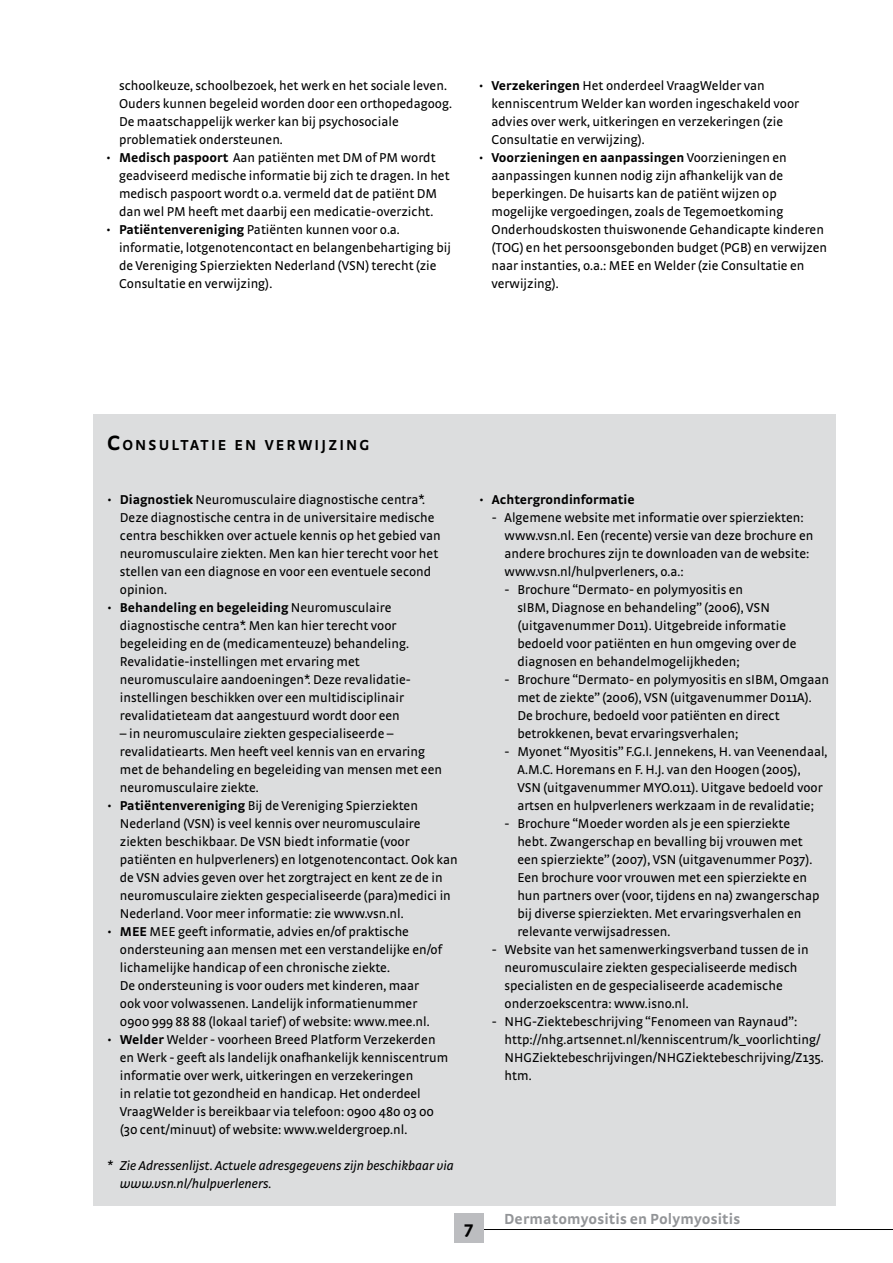
<style>
.page{position:relative;width:893px;height:1263px;background:#fff}
.page>*{position:absolute;margin:0;border:0;box-sizing:border-box;transform-origin:0 0}
.t1{font:700 18.6px "Strada";color:#000}
.t2{font:700 15.3px "Strada";letter-spacing:.01em;color:#939598}
.t3{font:700 15.15px "Strada";letter-spacing:.145em;color:#000}
.t4{font:13.5px/18px "Strada";color:#000}
.t5{font:italic 13.5px/18px "Strada";color:#000}
.t6{font:700 13.5px "Strada";color:#000}
.s1{font-weight:700}
.s2{font-size:21.75px}
.s3{font-weight:400}
</style>
<div class="page">
<hr style="left:457px;top:1229px;width:436px;height:1px;background:#000">
<div style="left:454px;top:1213px;width:29px;height:30px;background:#bcbdc0"></div>
<div style="left:94px;top:414px;width:742px;height:791px;background:#dcddde"></div>
<p class="t4" style="left:119px;top:76px;width:334px">schoolkeuze, schoolbezoek, het werk en het sociale leven.<br>Ouders kunnen begeleid worden door een orthopedagoog.<br>De maatschappelijk werker kan bij psychosociale problematiek ondersteunen.</p>
<p class="t4" style="left:119px;top:148px;width:332px;text-indent:-13px">• <span class="s1">Medisch paspoort</span> Aan patiënten met DM of PM wordt geadviseerd medische informatie bij zich te dragen. In het medisch paspoort wordt o.a. vermeld dat de patiënt DM dan wel PM heeft met daarbij een medicatie-overzicht.</p>
<p class="t4" style="left:119px;top:220px;width:333px;text-indent:-13px">• <span class="s1">Patiëntenvereniging</span> Patiënten kunnen voor o.a. informatie, lotgenotencontact en belangenbehartiging bij de Vereniging Spierziekten Nederland (VSN)terecht(zie Consultatie en verwijzing).</p>
<p class="t4" style="left:492px;top:76px;width:309px;text-indent:-13px">• <span class="s1">Verzekeringen</span> Het onderdeel VraagWelder van kenniscentrum Welder kan worden ingeschakeld voor advies over werk, uitkeringen en verzekeringen (zie Consultatie en verwijzing).</p>
<p class="t4" style="left:492px;top:148px;width:337px;text-indent:-13px">• <span class="s1">Voorzieningen en aanpassingen</span> Voorzieningen en aanpassingen kunnen nodig zijn afhankelijk van de beperkingen. De huisarts kan de patiënt wijzen op mogelijke vergoedingen, zoals de Tegemoetkoming Onderhoudskosten thuiswonende Gehandicapte kinderen (TOG) en het persoonsgebonden budget(PGB) en verwijzen naar instanties, o.a.: MEE en Welder(zie Consultatie en verwijzing).</p>
<p class="t3" style="left:107px;top:436px;width:264px"><span class="s2">C</span>ONSULTATIE EN VERWIJZING</p>
<p class="t4" style="left:120px;top:490px;width:322px;text-indent:-13px">• <span class="s1">Diagnostiek</span> Neuromusculaire diagnostische centra*.<br>Deze diagnostische centra in de universitaire medische centra beschikken over actuele kennis op het gebied van neuromusculaire ziekten. Men kan hier terecht voor het stellen van een diagnose en voor een eventuele second opinion.</p>
<p class="t4" style="left:120px;top:598px;width:293px;text-indent:-13px">• <span class="s1">Behandeling en begeleiding</span> Neuromusculaire diagnostische centra*. Men kan hier terecht voor begeleiding en de (medicamenteuze) behandeling.<br>Revalidatie-instellingen met ervaring met neuromusculaire aandoeningen*. Deze revalidatie&shy;instellingen beschikken over een multidisciplinair revalidatieteam dat aangestuurd wordt door een</p>
<p class="t4" style="left:120px;top:724px;width:324px">– in neuromusculaire ziekten gespecialiseerde – revalidatiearts. Men heeft veel kennis van en ervaring met de behandeling en begeleiding van mensen met een neuromusculaire ziekte.</p>
<p class="t4" style="left:120px;top:796px;width:339px;text-indent:-13px">• <span class="s1">Patiëntenvereniging</span> Bij de Vereniging Spierziekten Nederland (VSN)is veel kennis over neuromusculaire ziekten beschikbaar. De VSN biedt informatie (voor patiënten en hulpverleners) en lotgenotencontact. Ook kan de VSN advies geven over het zorgtraject en kent ze de in neuromusculaire ziekten gespecialiseerde (para)medici in Nederland. Voor meer informatie: zie www.vsn.nl.</p>
<p class="t4" style="left:120px;top:922px;width:324px;text-indent:-13px">• <span class="s1">MEE</span> MEE geeft informatie, advies en/of praktische ondersteuning aan mensen met een verstandelijke en/of lichamelijke handicap of een chronische ziekte.<br>De ondersteuning is voor ouders met kinderen, maar ook voor volwassenen. Landelijk informatienummer 0900 999 88 88 (lokaal tarief) of website: www.mee.nl.</p>
<p class="t4" style="left:120px;top:1030px;width:330px;text-indent:-13px">• <span class="s1">Welder</span> Welder - voorheen Breed Platform Verzekerden en Werk - geeft als landelijk onafhankelijk kenniscentrum informatie over werk, uitkeringen en verzekeringen<br>in relatie tot gezondheid en handicap. Het onderdeel VraagWelder is bereikbaar via telefoon: 0900 480 03 00 (30 cent/minuut) of website: www.weldergroep.nl.</p>
<p class="t5" style="left:120px;top:1156px;width:335px;text-indent:-13px">* Zie Adressenlijst. Actuele adresgegevens zijn beschikbaar via www.vsn.nl/hulpverleners.</p>
<p class="t6" style="left:479px;top:491px;width:157px"><span class="s3">•</span> Achtergrondinformatie</p>
<p class="t4" style="left:505px;top:508px;width:310px;text-indent:-13px">- Algemene website met informatie over spierziekten: www.vsn.nl. Een (recente) versie van deze brochure en andere brochures zijn te downloaden van de website: www.vsn.nl/hulpverleners, o.a.:</p>
<p class="t4" style="left:517px;top:580px;width:281px;text-indent:-13px">- Brochure “Dermato- en polymyositis en<br>sIBM, Diagnose en behandeling”(2006), VSN (uitgavenummer D011). Uitgebreide informatie bedoeld voor patiënten en hun omgeving over de diagnosen en behandelmogelijkheden;</p>
<p class="t4" style="left:517px;top:670px;width:313px;text-indent:-13px">- Brochure “Dermato- en polymyositis en sIBM, Omgaan met de ziekte”(2006), VSN (uitgavenummer D011A).<br>De brochure, bedoeld voor patiënten en direct betrokkenen, bevat ervaringsverhalen;</p>
<p class="t4" style="left:517px;top:742px;width:312px;text-indent:-13px">- Myonet “Myositis” F.G.I. Jennekens, H. van Veenendaal, A.M.C. Horemans en F. H.J. van den Hoogen (2005), VSN (uitgavenummer MYO.011). Uitgave bedoeld voor artsen en hulpverleners werkzaam in de revalidatie;</p>
<p class="t4" style="left:517px;top:814px;width:304px;text-indent:-13px">- Brochure “Moeder worden als je een spierziekte hebt. Zwangerschap en bevalling bij vrouwen met een spierziekte”(2007), VSN (uitgavenummer P037).<br>Een brochure voor vrouwen met een spierziekte en hun partners over(voor, tijdens en na) zwangerschap bij diverse spierziekten. Met ervaringsverhalen en relevante verwijsadressen.</p>
<p class="t4" style="left:505px;top:940px;width:306px;text-indent:-13px">- Website van het samenwerkingsverband tussen de in neuromusculaire ziekten gespecialiseerde medisch specialisten en de gespecialiseerde academische onderzoekscentra: www.isno.nl.</p>
<p class="t4" style="left:505px;top:1012px;width:321px;text-indent:-13px">- NHG-Ziektebeschrijving “Fenomeen van Raynaud”: http://nhg.artsennet.nl/kenniscentrum/k_voorlichting/ NHGZiektebeschrijvingen/NHGZiektebeschrijving/Z135. htm.</p>
<h1 class="t1" style="left:464px;top:1216px;width:11px">7</h1>
<p class="t2" style="left:504px;top:1210px;width:237px">Dermatomyositis en Polymyositis</p>
</div>
